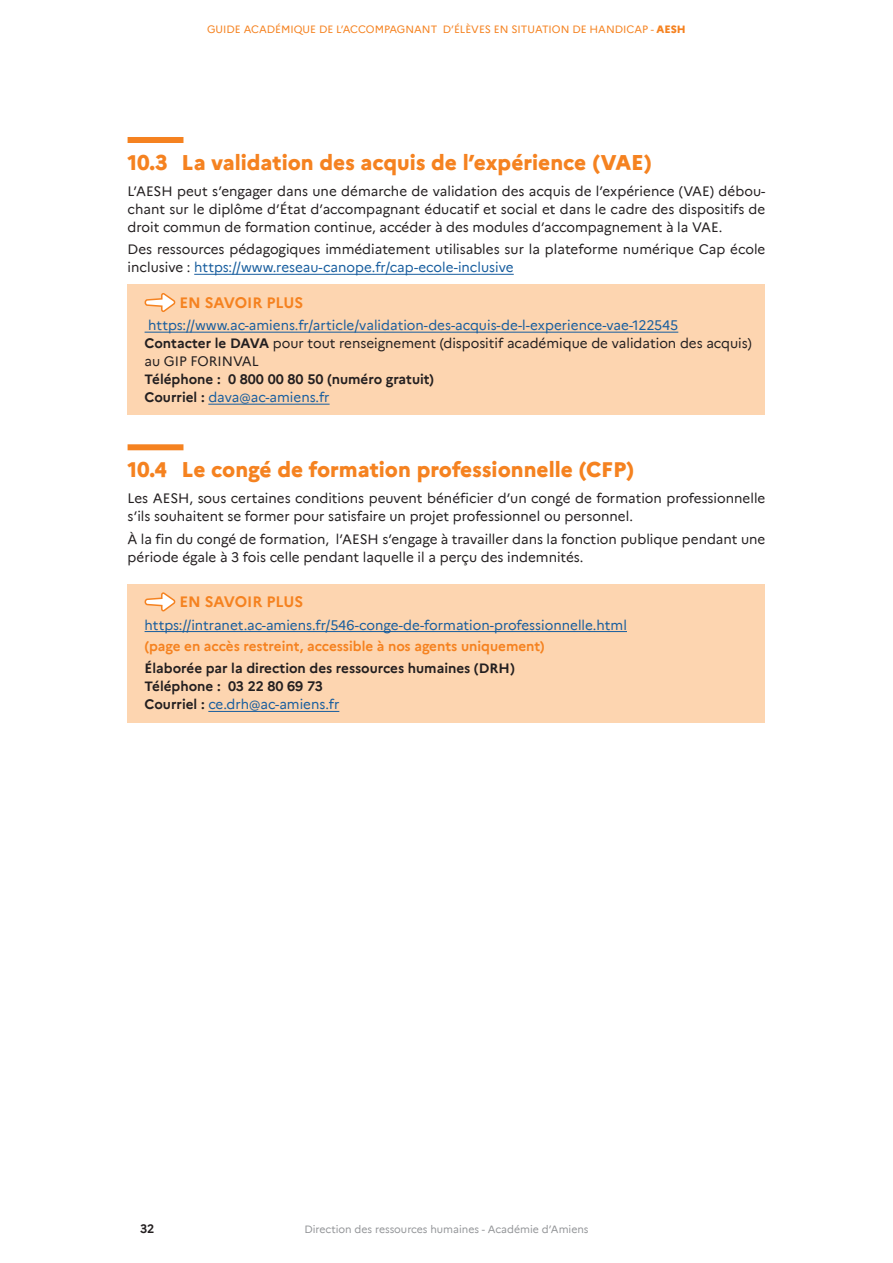
<style>
.page{position:relative;width:893px;height:1263px;background:#fff}
.page>*{position:absolute;margin:0;border:0;box-sizing:border-box;transform-origin:0 0}
.t1{font:800 21px "Marianne";color:#f58220}
.t2{font:700 15px "Marianne";color:#f58220}
.PUCES_PERSO{font:13.5px/18px "Marianne";color:#231f20}
.t3{font:13.5px/18px "Marianne";color:#175d9e}
.t4{font:700 13.5px/18px "Marianne";color:#231f20}
.t5{font:700 12px "Marianne";color:#231f20}
.t6{font:10.5px "Marianne";color:#f58220}
.t7{font:10.5px "Marianne";color:#939598}
.s1{font-weight:800}
.s2{color:#175d9e}
.s3{font-weight:700;color:#231f20}
.s4{color:#231f20}
.s5{font-weight:700;color:#f58220}
.s6{font-weight:400;color:#175d9e}
</style>
<div class="page">
<hr style="left:194px;top:274px;width:320px;height:1px;background:#175d9e">
<div style="left:128px;top:137px;width:55px;height:6px;background:#f58220"></div>
<div style="left:128px;top:284px;width:637px;height:131px;background:#fdd5b0"></div>
<hr style="left:145px;top:332px;width:533px;height:1px;background:#175d9e">
<hr style="left:208px;top:404px;width:122px;height:1px;background:#175d9e">
<svg style="left:145px;top:293px;width:31px;height:19px"></svg>
<div style="left:128px;top:444px;width:55px;height:6px;background:#f58220"></div>
<div style="left:128px;top:584px;width:637px;height:138px;background:#fdd5b0"></div>
<hr style="left:145px;top:631px;width:482px;height:1px;background:#175d9e">
<hr style="left:208px;top:711px;width:131px;height:1px;background:#175d9e">
<svg style="left:145px;top:592px;width:31px;height:19px"></svg>
<p class="t6" style="left:207px;top:23px;width:480px">GUIDE ACADÉMIQUE DE L’ACCOMPAGNANT D’ÉLÈVES EN SITUATION DE HANDICAP - <span class="s1">AESH</span></p>
<p class="t1" style="left:128px;top:149px;width:526px">10.3 La validation des acquis de l’expérience (VAE)</p>
<p class="PUCES_PERSO" style="left:128px;top:182px;width:639px;text-align:justify">L’AESH peut s’engager dans une démarche de validation des acquis de l’expérience (VAE) débou&shy;chant sur le diplôme d’État d’accompagnant éducatif et social et dans le cadre des dispositifs de droit commun de formation continue, accéder à des modules d’accompagnement à la VAE.</p>
<p class="PUCES_PERSO" style="left:128px;top:240px;width:639px">Des ressources pédagogiques immédiatement utilisables sur la plateforme numérique Cap école inclusive : <span class="s2">https://www.reseau-canope.fr/cap-ecole-inclusive</span></p>
<p class="t2" style="left:179px;top:293px;width:125px">EN SAVOIR PLUS</p>
<p class="t3" style="left:145px;top:316px;width:609px">https://www.ac-amiens.fr/article/validation-des-acquis-de-l-experience-vae-122545<br><span class="s3">Contacter le DAVA</span> <span class="s4">pour tout renseignement (dispositif académique de validation des acquis) au GIP FORINVAL<br></span><span class="s3">Téléphone : 0 800 00 80 50 (numéro gratuit)<br>Courriel :</span> dava@ac-amiens.fr</p>
<p class="t1" style="left:128px;top:456px;width:508px">10.4 Le congé de formation professionnelle (CFP)</p>
<p class="PUCES_PERSO" style="left:128px;top:489px;width:639px">Les AESH, sous certaines conditions peuvent bénéficier d’un congé de formation professionnelle s’ils souhaitent se former pour satisfaire un projet professionnel ou personnel.</p>
<p class="PUCES_PERSO" style="left:128px;top:530px;width:639px">À la fin du congé de formation, l’AESH s’engage à travailler dans la fonction publique pendant une période égale à 3 fois celle pendant laquelle il a perçu des indemnités.</p>
<p class="t2" style="left:179px;top:593px;width:125px">EN SAVOIR PLUS</p>
<p class="t3" style="left:145px;top:614px;width:484px;line-height:21.6px">https://intranet.ac-amiens.fr/546-conge-de-formation-professionnelle.html <span class="s5">(page en accès restreint, accessible à nos agents uniquement)</span></p>
<p class="t4" style="left:145px;top:659px;width:372px">Élaborée par la direction des ressources humaines (DRH)<br>Téléphone : 03 22 80 69 73<br>Courriel : <span class="s6">ce.drh@ac-amiens.fr</span></p>
<p class="t5" style="left:140px;top:1221px;width:16px">32</p>
<p class="t7" style="left:304px;top:1222px;width:286px">Direction des ressources humaines - Académie d’Amiens</p>
</div>
